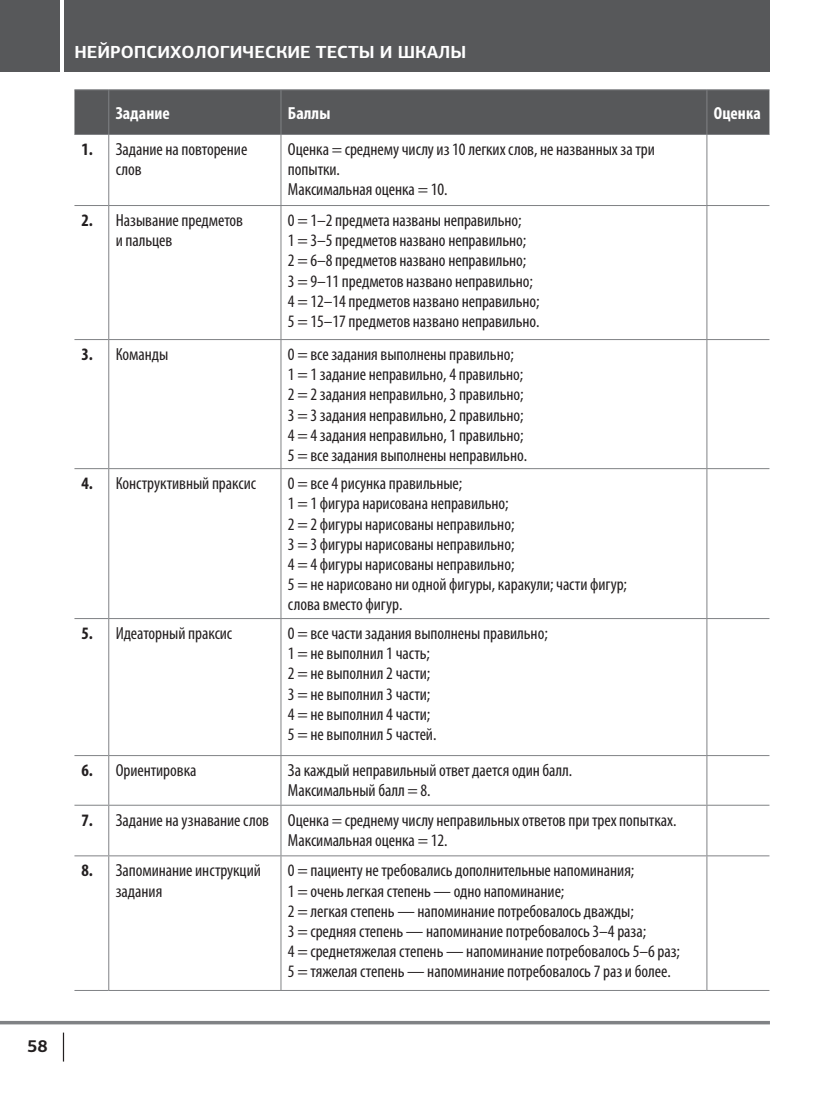
<style>
.page{position:relative;width:834px;height:1117px;background:#fff}
.page>*{position:absolute;margin:0;border:0;box-sizing:border-box;transform-origin:0 0}
.Table{font:condensed 17.5px/20.1px "Myriad Pro";letter-spacing:-.005em;color:#231f20}
.t1{font:700 17.5px "PF Centro Sans Pro";color:#fff}
.Table_header{font:700 condensed 17.5px "Myriad Pro";letter-spacing:.005em;color:#fff}
.Table-2{font:700 condensed 17.5px "Myriad Pro";color:#231f20}
.t2{font:700 17.5px "PF Centro Sans Pro";color:#231f20}
</style>
<div class="page">
<div style="left:0;top:0;width:769px;height:72px;background:#57585a"></div>
<hr style="left:0;top:1021px;width:769px;height:3px;background:#808285">
<hr style="left:61px;top:0;width:3px;height:134px;background:#fff">
<svg style="left:63px;top:1032px;width:1px;height:29px"></svg>
<div style="left:74px;top:90px;width:695px;height:44px;background:#57585a"></div>
<hr style="left:74px;top:89px;width:35px;height:1px;background:#808285">
<hr style="left:109px;top:89px;width:172px;height:1px;background:#808285">
<hr style="left:108px;top:90px;width:1px;height:44px;background:#808285">
<hr style="left:281px;top:89px;width:425px;height:1px;background:#808285">
<hr style="left:280px;top:90px;width:1px;height:44px;background:#808285">
<hr style="left:706px;top:89px;width:63px;height:1px;background:#808285">
<hr style="left:706px;top:90px;width:1px;height:44px;background:#808285">
<hr style="left:74px;top:134px;width:35px;height:1px;background:#808285">
<hr style="left:109px;top:134px;width:172px;height:1px;background:#808285">
<hr style="left:108px;top:135px;width:1px;height:70px;background:#808285">
<hr style="left:281px;top:134px;width:425px;height:1px;background:#808285">
<hr style="left:280px;top:135px;width:1px;height:70px;background:#808285">
<hr style="left:706px;top:134px;width:63px;height:1px;background:#808285">
<hr style="left:706px;top:135px;width:1px;height:70px;background:#808285">
<hr style="left:74px;top:205px;width:35px;height:1px;background:#808285">
<hr style="left:109px;top:205px;width:172px;height:1px;background:#808285">
<hr style="left:108px;top:206px;width:1px;height:133px;background:#808285">
<hr style="left:281px;top:205px;width:425px;height:1px;background:#808285">
<hr style="left:280px;top:206px;width:1px;height:133px;background:#808285">
<hr style="left:706px;top:205px;width:63px;height:1px;background:#808285">
<hr style="left:706px;top:206px;width:1px;height:133px;background:#808285">
<hr style="left:74px;top:339px;width:35px;height:1px;background:#808285">
<hr style="left:109px;top:339px;width:172px;height:1px;background:#808285">
<hr style="left:108px;top:340px;width:1px;height:128px;background:#808285">
<hr style="left:281px;top:339px;width:425px;height:1px;background:#808285">
<hr style="left:280px;top:340px;width:1px;height:128px;background:#808285">
<hr style="left:706px;top:339px;width:63px;height:1px;background:#808285">
<hr style="left:706px;top:340px;width:1px;height:128px;background:#808285">
<hr style="left:74px;top:468px;width:35px;height:1px;background:#808285">
<hr style="left:109px;top:468px;width:172px;height:1px;background:#808285">
<hr style="left:108px;top:469px;width:1px;height:149px;background:#808285">
<hr style="left:281px;top:468px;width:425px;height:1px;background:#808285">
<hr style="left:280px;top:469px;width:1px;height:149px;background:#808285">
<hr style="left:706px;top:468px;width:63px;height:1px;background:#808285">
<hr style="left:706px;top:469px;width:1px;height:149px;background:#808285">
<hr style="left:74px;top:618px;width:35px;height:1px;background:#808285">
<hr style="left:109px;top:618px;width:172px;height:1px;background:#808285">
<hr style="left:108px;top:619px;width:1px;height:136px;background:#808285">
<hr style="left:281px;top:618px;width:425px;height:1px;background:#808285">
<hr style="left:280px;top:619px;width:1px;height:136px;background:#808285">
<hr style="left:706px;top:618px;width:63px;height:1px;background:#808285">
<hr style="left:706px;top:619px;width:1px;height:136px;background:#808285">
<hr style="left:74px;top:755px;width:35px;height:1px;background:#808285">
<hr style="left:109px;top:755px;width:172px;height:1px;background:#808285">
<hr style="left:108px;top:755px;width:1px;height:49px;background:#808285">
<hr style="left:281px;top:755px;width:425px;height:1px;background:#808285">
<hr style="left:280px;top:755px;width:1px;height:49px;background:#808285">
<hr style="left:706px;top:755px;width:63px;height:1px;background:#808285">
<hr style="left:706px;top:755px;width:1px;height:49px;background:#808285">
<hr style="left:74px;top:804px;width:35px;height:1px;background:#808285">
<hr style="left:109px;top:804px;width:172px;height:1px;background:#808285">
<hr style="left:108px;top:805px;width:1px;height:50px;background:#808285">
<hr style="left:281px;top:804px;width:425px;height:1px;background:#808285">
<hr style="left:280px;top:805px;width:1px;height:50px;background:#808285">
<hr style="left:706px;top:804px;width:63px;height:1px;background:#808285">
<hr style="left:706px;top:805px;width:1px;height:50px;background:#808285">
<hr style="left:74px;top:855px;width:35px;height:1px;background:#808285">
<hr style="left:109px;top:855px;width:172px;height:1px;background:#808285">
<hr style="left:108px;top:856px;width:1px;height:133px;background:#808285">
<hr style="left:281px;top:855px;width:425px;height:1px;background:#808285">
<hr style="left:280px;top:856px;width:1px;height:133px;background:#808285">
<hr style="left:706px;top:855px;width:63px;height:1px;background:#808285">
<hr style="left:706px;top:856px;width:1px;height:133px;background:#808285">
<hr style="left:74px;top:989px;width:35px;height:1px;background:#808285">
<hr style="left:109px;top:989px;width:172px;height:1px;background:#808285">
<hr style="left:281px;top:989px;width:425px;height:1px;background:#808285">
<hr style="left:706px;top:989px;width:63px;height:1px;background:#808285">
<p class="t2" style="left:27px;top:1034px;width:22px">58</p>
<p class="t1" style="left:74px;top:41px;width:393px">НЕЙРОПСИХОЛОГИЧЕСКИЕ ТЕСТЫ И ШКАЛЫ</p>
<p class="Table_header" style="left:116px;top:102px;width:55px">Задание</p>
<p class="Table_header" style="left:288px;top:102px;width:44px">Баллы</p>
<p class="Table_header" style="left:713px;top:102px;width:49px">Оценка</p>
<p class="Table-2" style="left:81px;top:138px;width:13px">1.</p>
<p class="Table" style="left:116px;top:139px;width:133px">Задание на повторение слов</p>
<p class="Table" style="left:288px;top:139px;width:368px">Оценка = среднему числу из 10 легких слов, не названных за три попытки.</p>
<p class="Table" style="left:288px;top:179px;width:161px">Максимальная оценка = 10.</p>
<p class="Table-2" style="left:81px;top:209px;width:13px">2.</p>
<p class="Table" style="left:116px;top:210px;width:129px">Называние предметов</p>
<p class="Table" style="left:116px;top:230px;width:58px">и пальцев</p>
<p class="Table" style="left:288px;top:210px;width:235px">0 = 1–2 предмета названы неправильно;</p>
<p class="Table" style="left:288px;top:230px;width:240px">1 = 3–5 предметов названо неправильно;</p>
<p class="Table" style="left:288px;top:250px;width:240px">2 = 6–8 предметов названо неправильно;</p>
<p class="Table" style="left:288px;top:270px;width:246px">3 = 9–11 предметов названо неправильно;</p>
<p class="Table" style="left:288px;top:290px;width:253px">4 = 12–14 предметов названо неправильно;</p>
<p class="Table" style="left:288px;top:311px;width:253px">5 = 15–17 предметов названо неправильно.</p>
<p class="Table-2" style="left:81px;top:343px;width:13px">3.</p>
<p class="Table" style="left:116px;top:344px;width:54px">Команды</p>
<p class="Table" style="left:288px;top:344px;width:227px">0 = все задания выполнены правильно;</p>
<p class="Table" style="left:288px;top:364px;width:237px">1 = 1 задание неправильно, 4 правильно;</p>
<p class="Table" style="left:288px;top:384px;width:237px">2 = 2 задания неправильно, 3 правильно;</p>
<p class="Table" style="left:288px;top:404px;width:237px">3 = 3 задания неправильно, 2 правильно;</p>
<p class="Table" style="left:288px;top:424px;width:237px">4 = 4 задания неправильно, 1 правильно;</p>
<p class="Table" style="left:288px;top:444px;width:240px">5 = все задания выполнены неправильно.</p>
<p class="Table-2" style="left:81px;top:472px;width:13px">4.</p>
<p class="Table" style="left:116px;top:473px;width:142px">Конструктивный праксис</p>
<p class="Table" style="left:288px;top:473px;width:176px">0 = все 4 рисунка правильные;</p>
<p class="Table" style="left:288px;top:493px;width:222px">1 = 1 фигура нарисована неправильно;</p>
<p class="Table" style="left:288px;top:513px;width:228px">2 = 2 фигуры нарисованы неправильно;</p>
<p class="Table" style="left:288px;top:533px;width:228px">3 = 3 фигуры нарисованы неправильно;</p>
<p class="Table" style="left:288px;top:553px;width:228px">4 = 4 фигуры нарисованы неправильно;</p>
<p class="Table" style="left:288px;top:573px;width:340px">5 = не нарисовано ни одной фигуры, каракули; части фигур;</p>
<p class="Table" style="left:288px;top:594px;width:116px">слова вместо фигур.</p>
<p class="Table-2" style="left:81px;top:622px;width:13px">5.</p>
<p class="Table" style="left:116px;top:623px;width:118px">Идеаторный праксис</p>
<p class="Table" style="left:288px;top:623px;width:261px">0 = все части задания выполнены правильно;</p>
<p class="Table" style="left:288px;top:643px;width:143px">1 = не выполнил 1 часть;</p>
<p class="Table" style="left:288px;top:663px;width:144px">2 = не выполнил 2 части;</p>
<p class="Table" style="left:288px;top:683px;width:144px">3 = не выполнил 3 части;</p>
<p class="Table" style="left:288px;top:703px;width:144px">4 = не выполнил 4 части;</p>
<p class="Table" style="left:288px;top:723px;width:150px">5 = не выполнил 5 частей.</p>
<p class="Table-2" style="left:81px;top:759px;width:13px">6.</p>
<p class="Table" style="left:116px;top:760px;width:82px">Ориентировка</p>
<p class="Table" style="left:288px;top:760px;width:286px">За каждый неправильный ответ дается один балл.</p>
<p class="Table" style="left:288px;top:780px;width:144px">Максимальный балл = 8.</p>
<p class="Table-2" style="left:81px;top:808px;width:13px">7.</p>
<p class="Table" style="left:116px;top:809px;width:155px">Задание на узнавание слов</p>
<p class="Table" style="left:288px;top:809px;width:390px">Оценка = среднему числу неправильных ответов при трех попытках.</p>
<p class="Table" style="left:288px;top:829px;width:161px">Максимальная оценка = 12.</p>
<p class="Table-2" style="left:81px;top:859px;width:13px">8.</p>
<p class="Table" style="left:116px;top:860px;width:146px">Запоминание инструкций задания</p>
<p class="Table" style="left:288px;top:860px;width:348px">0 = пациенту не требовались дополнительные напоминания;</p>
<p class="Table" style="left:288px;top:880px;width:278px">1 = очень легкая степень — одно напоминание;</p>
<p class="Table" style="left:288px;top:900px;width:347px">2 = легкая степень — напоминание потребовалось дважды;</p>
<p class="Table" style="left:288px;top:920px;width:359px">3 = средняя степень — напоминание потребовалось 3–4 раза;</p>
<p class="Table" style="left:288px;top:940px;width:393px">4 = среднетяжелая степень — напоминание потребовалось 5–6 раз;</p>
<p class="Table" style="left:288px;top:960px;width:384px">5 = тяжелая степень — напоминание потребовалось 7 раз и более.</p>
</div>
